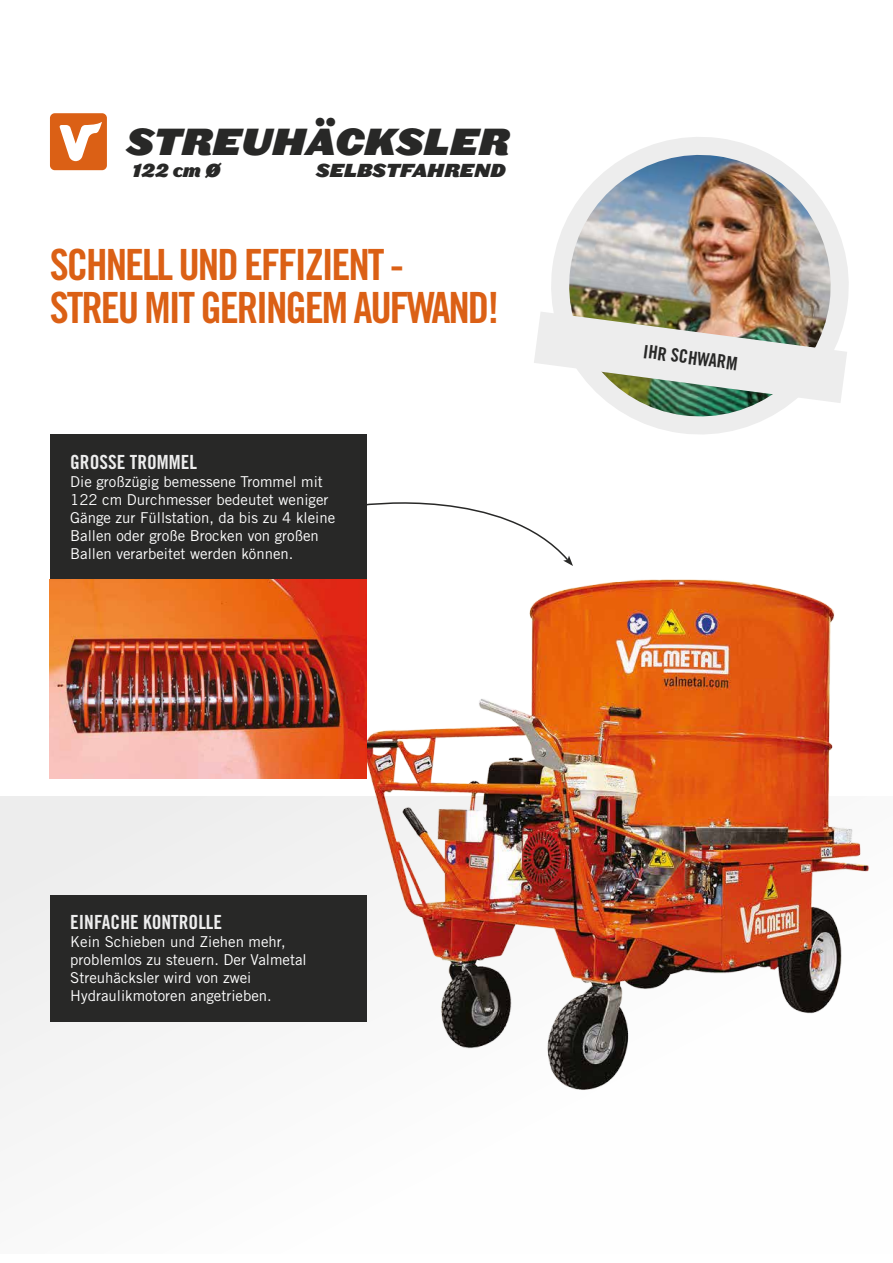
<style>
.page{position:relative;width:893px;height:1263px;background:#fff}
.page>*{position:absolute;margin:0;border:0;box-sizing:border-box;transform-origin:0 0}
.t1{font:43.05px/42.6px "Trade Gothic LT Std Bd Cn 20";letter-spacing:-.05em;color:#db6015}
.t2{font:35.85px "Leviathan HTF Black Italic";color:#282827}
.t3{font:19.5px "Trade Gothic LT Std Bd Cn 20";color:#ededed}
.t4{font:18.45px "Trade Gothic LT Std Bd Cn 20";color:#282827}
.t5{font:17.85px "Leviathan HTF Black Italic";color:#282827}
.t6{font:15px/18px "Trade Gothic LT Std";color:#fff}
</style>
<div class="page">
<div style="left:0;top:796px;width:893px;height:457px;background:linear-gradient(to right,#f6f6f6,#fff)"></div>
<img style="left:166px;top:579px;width:727px;height:569px">
<svg style="left:367px;top:502px;width:206px;height:64px"></svg>
<img style="left:50px;top:579px;width:317px;height:200px">
<div style="left:50px;top:113px;width:57px;height:57px;background:#db6015;border-radius:5px"></div>
<svg style="left:60px;top:122px;width:42px;height:39px"></svg>
<div style="left:50px;top:895px;width:317px;height:126px;background:#282827"></div>
<div style="left:50px;top:434px;width:317px;height:145px;background:#282827"></div>
<img style="left:551px;top:137px;width:298px;height:297px">
<img style="left:534px;top:312px;width:313px;height:91px">
<h2 class="t2" style="left:126px;top:117px;width:384px">STREUHÄCKSLER</h2>
<p class="t5" style="left:316px;top:158px;width:191px">SELBSTFAHREND</p>
<p class="t5" style="left:132px;top:158px;width:90px">122 cm Ø</p>
<h1 class="t1" style="left:50px;top:243px;width:451px">SCHNELL UND EFFIZIENT -<br>STREU MIT GERINGEM AUFWAND!</h1>
<h3 class="t3" style="left:70px;top:450px;width:128px">GROSSE TROMMEL</h3>
<p class="t6" style="left:70px;top:472px;width:266px">Die großzügig bemessene Trommel mit 122 cm Durchmesser bedeutet weniger Gänge zur Füllstation, da bis zu 4 kleine Ballen oder große Brocken von großen Ballen verarbeitet werden können.</p>
<p class="t4" style="left:645px;top:340px;width:96px;rotate:7deg">IHR SCHWARM</p>
<h3 class="t3" style="left:70px;top:910px;width:153px">EINFACHE KONTROLLE</h3>
<p class="t6" style="left:70px;top:933px;width:238px">Kein Schieben und Ziehen mehr, problemlos zu steuern. Der Valmetal<br>Streuhäcksler wird von zwei<br>Hydraulikmotoren angetrieben.</p>
</div>
